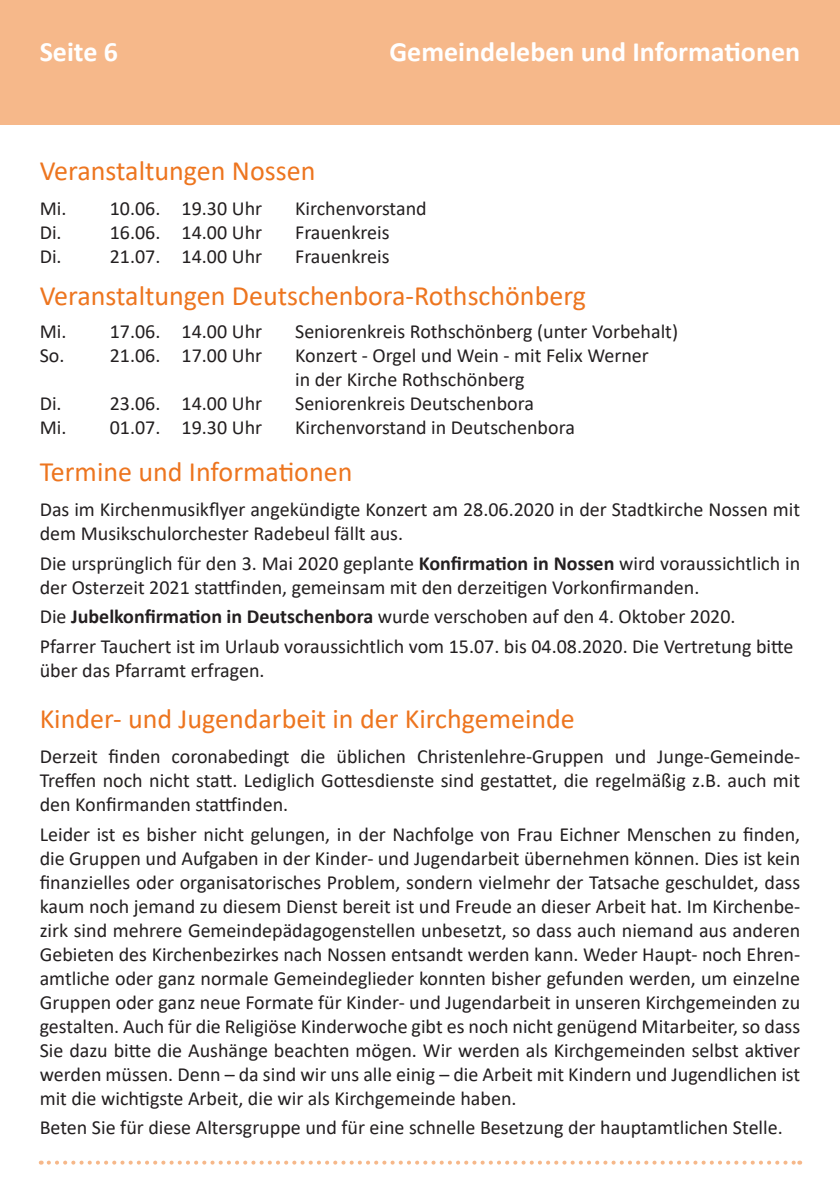
<style>
.page{position:relative;width:840px;height:1191px;background:#fff}
.page>*{position:absolute;margin:0;border:0;box-sizing:border-box;transform-origin:0 0}
.t1{font:28px "Calibri";color:#ed751f}
.t2{font:700 28px "Calibri";color:#fff}
.t3{font:20px/24px "Calibri";color:#231f20}
.s1{font-weight:700}
</style>
<div class="page">
<div style="left:0;top:0;width:839px;height:125px;background:#f6b88a"></div>
<svg style="left:49px;top:1160px;width:750px;height:4px"></svg>
<h1 class="t2" style="left:40px;top:32px;width:80px">Seite 6</h1>
<h1 class="t2" style="left:389px;top:32px;width:412px">Gemeindeleben und Informationen</h1>
<h1 class="t1" style="left:40px;top:151px;width:277px">Veranstaltungen Nossen</h1>
<p class="t3" style="left:40px;top:196px;width:224px">Mi. 10.06. 19.30 Uhr</p>
<p class="t3" style="left:295px;top:196px;width:133px">Kirchenvorstand</p>
<p class="t3" style="left:40px;top:220px;width:23px">Di.</p>
<p class="t3" style="left:110px;top:220px;width:154px">16.06. 14.00 Uhr</p>
<p class="t3" style="left:295px;top:220px;width:96px">Frauenkreis</p>
<p class="t3" style="left:40px;top:244px;width:23px">Di.</p>
<p class="t3" style="left:110px;top:244px;width:154px">21.07. 14.00 Uhr</p>
<p class="t3" style="left:295px;top:244px;width:96px">Frauenkreis</p>
<h1 class="t1" style="left:40px;top:276px;width:547px">Veranstaltungen Deutschenbora-Rothschönberg</h1>
<p class="t3" style="left:40px;top:319px;width:224px">Mi. 17.06. 14.00 Uhr</p>
<p class="t3" style="left:295px;top:319px;width:384px">Seniorenkreis Rothschönberg (unter Vorbehalt)</p>
<p class="t3" style="left:40px;top:343px;width:224px">So. 21.06. 17.00 Uhr</p>
<p class="t3" style="left:295px;top:343px;width:355px">Konzert - Orgel und Wein - mit Felix Werner in der Kirche Rothschönberg</p>
<p class="t3" style="left:40px;top:391px;width:23px">Di.</p>
<p class="t3" style="left:110px;top:391px;width:154px">23.06. 14.00 Uhr</p>
<p class="t3" style="left:295px;top:391px;width:240px">Seniorenkreis Deutschenbora</p>
<p class="t3" style="left:40px;top:415px;width:224px">Mi. 01.07. 19.30 Uhr</p>
<p class="t3" style="left:295px;top:415px;width:281px">Kirchenvorstand in Deutschenbora</p>
<h1 class="t1" style="left:40px;top:452px;width:314px">Termine und Informationen</h1>
<p class="t3" style="left:40px;top:497px;width:761px">Das im Kirchenmusikflyer angekündigte Konzert am 28.06.2020 in der Stadtkirche Nossen mit dem Musikschulorchester Radebeul fällt aus.</p>
<p class="t3" style="left:40px;top:550px;width:761px">Die ursprünglich für den 3. Mai 2020 geplante <span class="s1">Konfirmation in Nossen</span> wird voraussichtlich in der Osterzeit 2021 stattfinden, gemeinsam mit den derzeitigen Vorkonfirmanden.</p>
<p class="t3" style="left:40px;top:601px;width:755px;line-height:29.6px">Die <span class="s1">Jubelkonfirmation in Deutschenbora</span> wurde verschoben auf den 4. Oktober 2020.<br>Pfarrer Tauchert ist im Urlaub voraussichtlich vom 15.07. bis 04.08.2020. Die Vertretung bitte</p>
<p class="t3" style="left:40px;top:658px;width:226px">über das Pfarramt erfragen.</p>
<h1 class="t1" style="left:40px;top:699px;width:536px">Kinder- und Jugendarbeit in der Kirchgemeinde</h1>
<p class="t3" style="left:40px;top:744px;width:761px;text-align:justify">Derzeit finden coronabedingt die üblichen Christenlehre-Gruppen und Junge-Gemeinde-Treffen noch nicht statt. Lediglich Gottesdienste sind gestattet, die regelmäßig z.B. auch mit den Konfirmanden stattfinden.</p>
<p class="t3" style="left:40px;top:821px;width:761px;text-align:justify">Leider ist es bisher nicht gelungen, in der Nachfolge von Frau Eichner Menschen zu finden, die Gruppen und Aufgaben in der Kinder- und Jugendarbeit übernehmen können. Dies ist kein finanzielles oder organisatorisches Problem, sondern vielmehr der Tatsache geschuldet, dass kaum noch jemand zu diesem Dienst bereit ist und Freude an dieser Arbeit hat. Im Kirchenbe&shy;zirk sind mehrere Gemeindepädagogenstellen unbesetzt, so dass auch niemand aus anderen Gebieten des Kirchenbezirkes nach Nossen entsandt werden kann. Weder Haupt- noch Ehren&shy;amtliche oder ganz normale Gemeindeglieder konnten bisher gefunden werden, um einzelne Gruppen oder ganz neue Formate für Kinder- und Jugendarbeit in unseren Kirchgemeinden zu gestalten. Auch für die Religiöse Kinderwoche gibt es noch nicht genügend Mitarbeiter, so dass Sie dazu bitte die Aushänge beachten mögen. Wir werden als Kirchgemeinden selbst aktiver werden müssen. Denn – da sind wir uns alle einig – die Arbeit mit Kindern und Jugendlichen ist mit die wichtigste Arbeit, die wir als Kirchgemeinde haben.</p>
<p class="t3" style="left:40px;top:1115px;width:744px">Beten Sie für diese Altersgruppe und für eine schnelle Besetzung der hauptamtlichen Stelle.</p>
</div>
